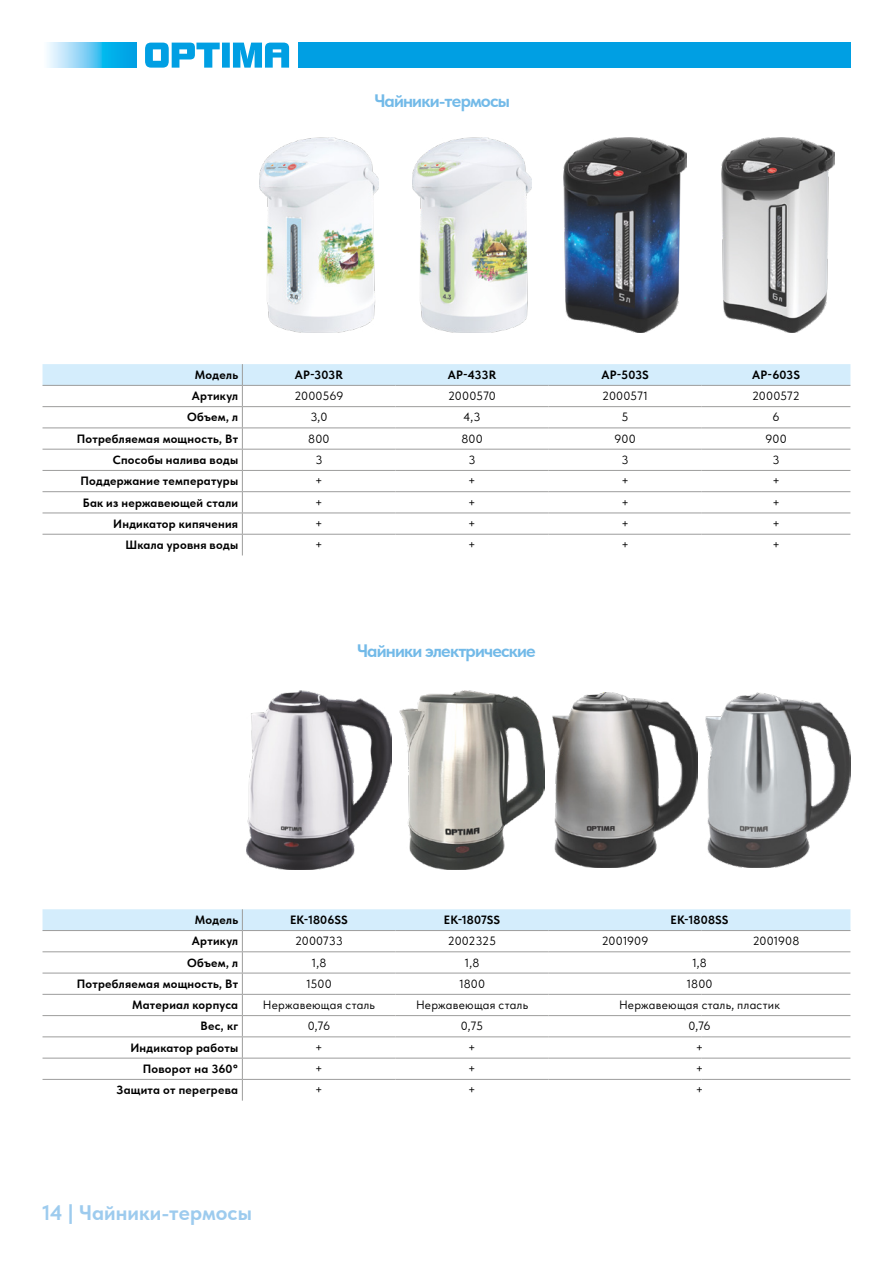
<style>
.page{position:relative;width:893px;height:1263px;background:#fff}
.page>*{position:absolute;margin:0;border:0;box-sizing:border-box;transform-origin:0 0}
.t1{font:700 21px "Tilda Sans";color:#9dcbee}
.t2{font:700 18px "Tilda Sans";letter-spacing:-.045em;color:#73bae8}
.t3{font:700 12px "Tilda Sans";letter-spacing:.02em;color:#000}
.t4{font:12px "Tilda Sans";letter-spacing:.015em;color:#000}
.t5{font:12px "Tilda Sans";letter-spacing:-.005em;color:#000}
.t6{font:12px "Tilda Sans";letter-spacing:-.01em;color:#000}
.t7{font:12px "Tilda Sans";letter-spacing:-.015em;color:#000}
</style>
<div class="page">
<svg style="left:145px;top:43px;width:144px;height:25px"></svg>
<div style="left:298px;top:43px;width:552px;height:25px;background:#009fe3"></div>
<svg style="left:47px;top:43px;width:89px;height:25px;background:#61c8f2"></svg>
<img style="left:706px;top:692px;width:144px;height:175px">
<img style="left:553px;top:693px;width:144px;height:174px">
<img style="left:400px;top:690px;width:144px;height:179px">
<img style="left:247px;top:691px;width:144px;height:178px">
<svg style="left:43px;top:909px;width:807px;height:192px"></svg>
<hr style="left:395px;top:1079px;width:154px;height:1px;background:#9d9d9c">
<hr style="left:549px;top:1079px;width:153px;height:1px;background:#9d9d9c">
<hr style="left:702px;top:1079px;width:148px;height:1px;background:#9d9d9c">
<svg style="left:43px;top:364px;width:807px;height:191px"></svg>
<hr style="left:395px;top:534px;width:154px;height:1px;background:#9d9d9c">
<hr style="left:549px;top:534px;width:153px;height:1px;background:#9d9d9c">
<hr style="left:702px;top:534px;width:148px;height:1px;background:#9d9d9c">
<img style="left:722px;top:137px;width:112px;height:195px">
<img style="left:564px;top:137px;width:122px;height:195px">
<img style="left:412px;top:137px;width:120px;height:195px">
<img style="left:259px;top:137px;width:120px;height:195px">
<h2 class="t2" style="left:374px;top:91px;width:137px">Чайники-термосы</h2>
<p class="t3" style="left:195px;top:368px;width:45px">Модель</p>
<p class="t3" style="left:295px;top:368px;width:49px">AP-303R</p>
<p class="t3" style="left:448px;top:368px;width:50px">AP-433R</p>
<p class="t3" style="left:601px;top:368px;width:49px">AP-503S</p>
<p class="t3" style="left:752px;top:368px;width:49px">AP-603S</p>
<p class="t3" style="left:192px;top:389px;width:48px">Артикул</p>
<p class="t5" style="left:294px;top:389px;width:50px">2000569</p>
<p class="t7" style="left:448px;top:389px;width:49px">2000570</p>
<p class="t4" style="left:602px;top:389px;width:47px">2000571</p>
<p class="t6" style="left:752px;top:389px;width:49px">2000572</p>
<p class="t3" style="left:187px;top:411px;width:52px">Объем, л</p>
<p class="t4" style="left:310px;top:411px;width:19px">3,0</p>
<p class="t4" style="left:463px;top:411px;width:18px">4,3</p>
<p class="t4" style="left:622px;top:411px;width:9px">5</p>
<p class="t4" style="left:772px;top:411px;width:9px">6</p>
<p class="t3" style="left:77px;top:432px;width:163px">Потребляемая мощность, Вт</p>
<p class="t4" style="left:308px;top:432px;width:23px">800</p>
<p class="t4" style="left:461px;top:432px;width:23px">800</p>
<p class="t4" style="left:614px;top:432px;width:23px">900</p>
<p class="t4" style="left:765px;top:432px;width:23px">900</p>
<p class="t3" style="left:113px;top:453px;width:127px">Способы налива воды</p>
<p class="t4" style="left:315px;top:453px;width:9px">3</p>
<p class="t4" style="left:468px;top:453px;width:9px">3</p>
<p class="t4" style="left:622px;top:453px;width:9px">3</p>
<p class="t4" style="left:773px;top:453px;width:9px">3</p>
<p class="t3" style="left:81px;top:474px;width:159px">Поддержание температуры</p>
<p class="t4" style="left:315px;top:474px;width:9px">+</p>
<p class="t4" style="left:468px;top:474px;width:9px">+</p>
<p class="t4" style="left:621px;top:474px;width:9px">+</p>
<p class="t4" style="left:772px;top:474px;width:9px">+</p>
<p class="t3" style="left:83px;top:496px;width:157px">Бак из нержавеющей стали</p>
<p class="t4" style="left:315px;top:496px;width:9px">+</p>
<p class="t4" style="left:468px;top:496px;width:9px">+</p>
<p class="t4" style="left:621px;top:496px;width:9px">+</p>
<p class="t4" style="left:772px;top:496px;width:9px">+</p>
<p class="t3" style="left:113px;top:517px;width:126px">Индикатор кипячения</p>
<p class="t4" style="left:315px;top:517px;width:9px">+</p>
<p class="t4" style="left:468px;top:517px;width:9px">+</p>
<p class="t4" style="left:621px;top:517px;width:9px">+</p>
<p class="t4" style="left:772px;top:517px;width:9px">+</p>
<p class="t3" style="left:125px;top:538px;width:114px">Шкала уровня воды</p>
<p class="t4" style="left:315px;top:538px;width:9px">+</p>
<p class="t4" style="left:468px;top:538px;width:9px">+</p>
<p class="t4" style="left:621px;top:538px;width:9px">+</p>
<p class="t4" style="left:772px;top:538px;width:9px">+</p>
<h2 class="t2" style="left:357px;top:641px;width:180px">Чайники электрические</h2>
<p class="t3" style="left:195px;top:913px;width:45px">Модель</p>
<p class="t3" style="left:290px;top:913px;width:59px">EK-1806SS</p>
<p class="t3" style="left:444px;top:913px;width:58px">EK-1807SS</p>
<p class="t3" style="left:671px;top:913px;width:59px">EK-1808SS</p>
<p class="t3" style="left:192px;top:934px;width:48px">Артикул</p>
<p class="t6" style="left:295px;top:934px;width:49px">2000733</p>
<p class="t7" style="left:448px;top:934px;width:50px">2002325</p>
<p class="t5" style="left:602px;top:934px;width:48px">2001909</p>
<p class="t5" style="left:753px;top:934px;width:48px">2001908</p>
<p class="t3" style="left:187px;top:956px;width:52px">Объем, л</p>
<p class="t4" style="left:311px;top:956px;width:16px">1,8</p>
<p class="t4" style="left:465px;top:956px;width:16px">1,8</p>
<p class="t4" style="left:692px;top:956px;width:16px">1,8</p>
<p class="t3" style="left:77px;top:977px;width:163px">Потребляемая мощность, Вт</p>
<p class="t4" style="left:306px;top:977px;width:27px">1500</p>
<p class="t4" style="left:459px;top:977px;width:28px">1800</p>
<p class="t4" style="left:686px;top:977px;width:28px">1800</p>
<p class="t3" style="left:132px;top:998px;width:107px">Материал корпуса</p>
<p class="t4" style="left:263px;top:998px;width:114px">Нержавеющая сталь</p>
<p class="t4" style="left:416px;top:998px;width:114px">Нержавеющая сталь</p>
<p class="t4" style="left:619px;top:998px;width:162px">Нержавеющая сталь, пластик</p>
<p class="t3" style="left:201px;top:1019px;width:39px">Вес, кг</p>
<p class="t4" style="left:308px;top:1020px;width:24px">0,76</p>
<p class="t4" style="left:461px;top:1020px;width:24px">0,75</p>
<p class="t4" style="left:688px;top:1020px;width:24px">0,76</p>
<p class="t3" style="left:131px;top:1041px;width:109px">Индикатор работы</p>
<p class="t4" style="left:315px;top:1041px;width:9px">+</p>
<p class="t4" style="left:468px;top:1041px;width:9px">+</p>
<p class="t4" style="left:696px;top:1041px;width:9px">+</p>
<p class="t3" style="left:143px;top:1062px;width:97px">Поворот на 360°</p>
<p class="t4" style="left:315px;top:1062px;width:9px">+</p>
<p class="t4" style="left:468px;top:1062px;width:9px">+</p>
<p class="t4" style="left:696px;top:1062px;width:9px">+</p>
<p class="t3" style="left:117px;top:1083px;width:123px">Защита от перегрева</p>
<p class="t4" style="left:315px;top:1083px;width:9px">+</p>
<p class="t4" style="left:468px;top:1083px;width:9px">+</p>
<p class="t4" style="left:696px;top:1083px;width:9px">+</p>
<h1 class="t1" style="left:43px;top:1201px;width:211px">14 | Чайники-термосы</h1>
</div>
